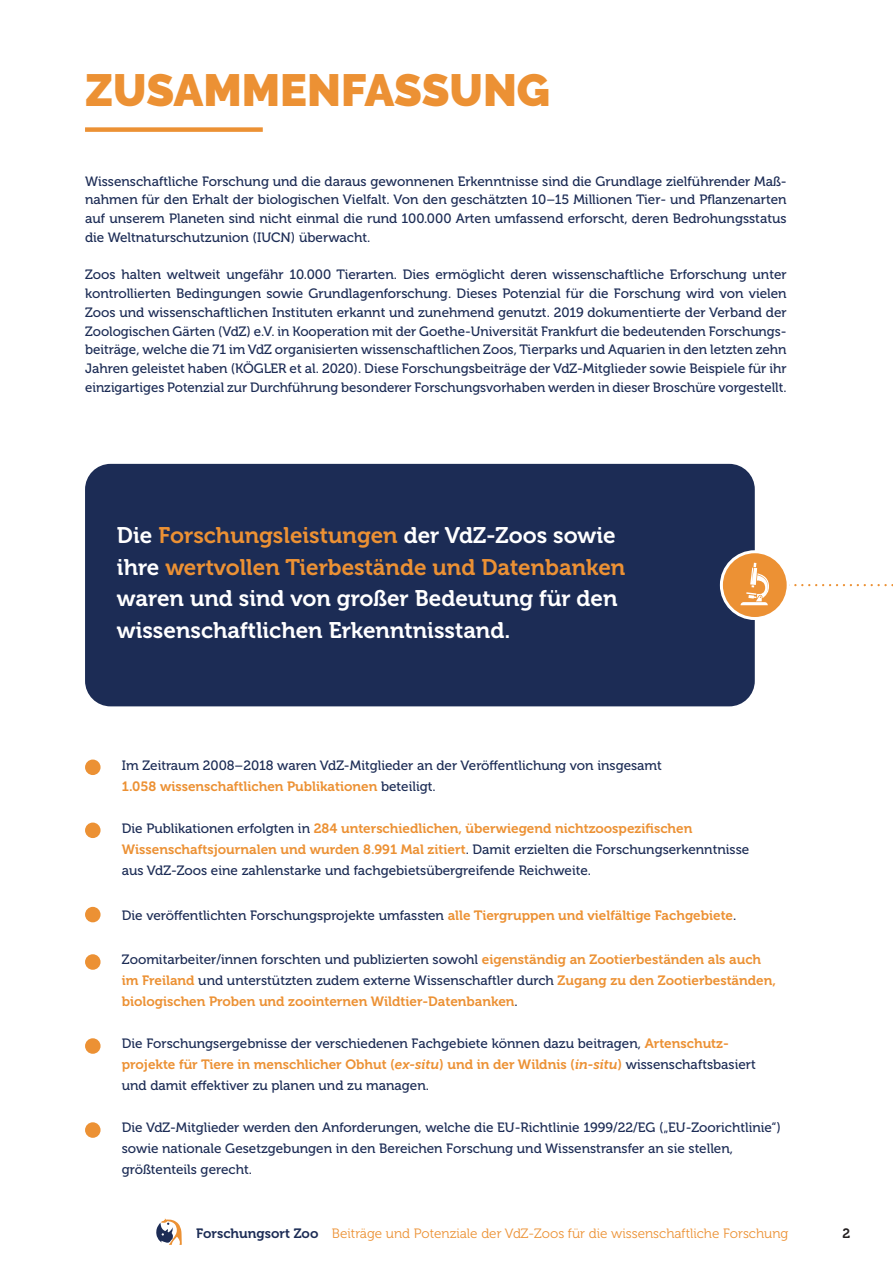
<style>
.page{position:relative;width:893px;height:1263px;background:#fff}
.page>*{position:absolute;margin:0;border:0;box-sizing:border-box;transform-origin:0 0}
.t1{font:900 45px "Raleway";color:#ec9134}
.t2{font:22.5px/31.5px "Museo 700";color:#fff}
.Fliesstext{font:13.5px/18.8px "Museo 500";color:#1c2c55;text-align:justify}
.bulletpoint-text{font:13.5px/21px "Museo 500";color:#1c2c55}
.bulletpoint-text-2{font:13.5px/21px "Museo 700";color:#ec9134}
.t3{font:13.5px "Museo 300";color:#ec9134}
.t4{font:13.5px "Museo 700";color:#231f20}
.s1{color:#ec9134}
.s2{font-family:"Museo 700";color:#ec9134}
.s3{font-family:"Museo 500";color:#1c2c55}
.s4{font-family:"Museo 700";font-style:italic;color:#ec9134}
.s5{font-family:"Museo 700";color:#1c2c55}
</style>
<div class="page">
<svg style="left:156px;top:1218px;width:26px;height:27px"></svg>
<div style="left:85px;top:464px;width:670px;height:242px;background:#1c2c55;border-radius:26px"></div>
<div style="left:85px;top:759px;width:16px;height:16px;background:#ec9134;border-radius:50%"></div>
<div style="left:85px;top:822px;width:16px;height:16px;background:#ec9134;border-radius:50%"></div>
<div style="left:85px;top:907px;width:16px;height:15px;background:#ec9134;border-radius:50%"></div>
<div style="left:85px;top:954px;width:16px;height:16px;background:#ec9134;border-radius:50%"></div>
<div style="left:85px;top:1038px;width:16px;height:16px;background:#ec9134;border-radius:50%"></div>
<div style="left:85px;top:1122px;width:16px;height:16px;background:#ec9134;border-radius:50%"></div>
<div style="left:85px;top:127px;width:178px;height:5px;background:#ec9134"></div>
<svg style="left:721px;top:552px;width:67px;height:66px"></svg>
<div style="left:720px;top:550px;width:70px;height:70px;border:3px solid #fff;border-radius:50%"></div>
<svg style="left:740px;top:563px;width:153px;height:42px"></svg>
<p class="t1" style="left:85px;top:64px;width:467px">ZUSAMMENFASSUNG</p>
<p class="Fliesstext" style="left:85px;top:172px;width:703px">Wissenschaftliche Forschung und die daraus gewonnenen Erkenntnisse sind die Grundlage zielführender Maß&shy;nahmen für den Erhalt der biologischen Vielfalt. Von den geschätzten 10–15 Millionen Tier- und Pflanzenarten auf unserem Planeten sind nicht einmal die rund 100.000 Arten umfassend erforscht, deren Bedrohungsstatus die Weltnaturschutzunion (IUCN) überwacht.</p>
<p class="Fliesstext" style="left:85px;top:266px;width:703px">Zoos halten weltweit ungefähr 10.000 Tierarten. Dies ermöglicht deren wissenschaftliche Erforschung unter kontrollierten Bedingungen sowie Grundlagenforschung. Dieses Potenzial für die Forschung wird von vielen Zoos und wissenschaftlichen Instituten erkannt und zunehmend genutzt. 2019 dokumentierte der Verband der Zoologischen Gärten (VdZ) e.V. in Kooperation mit der Goethe-Universität Frankfurt die bedeutenden Forschungs&shy;beiträge, welche die 71 im VdZ organisierten wissenschaftlichen Zoos, Tierparks und Aquarien in den letzten zehn Jahren geleistet haben (KÖGLER et al. 2020). Diese Forschungsbeiträge der VdZ-Mitglieder sowie Beispiele für ihr einzigartiges Potenzial zur Durchführung besonderer Forschungsvorhaben werden in dieser Broschüre vorgestellt.</p>
<p class="t2" style="left:117px;top:520px;width:510px">Die <span class="s1">Forschungsleistungen</span> der VdZ-Zoos sowie ihre <span class="s1">wertvollen Tierbestände und Datenbanken </span>waren und sind von großer Bedeutung für den wissenschaftlichen Erkenntnisstand.</p>
<p class="bulletpoint-text" style="left:122px;top:755px;width:542px">Im Zeitraum 2008–2018 waren VdZ-Mitglieder an der Veröffentlichung von insgesamt<br><span class="s2">1.058 wissenschaftlichen Publikationen</span> beteiligt.</p>
<p class="bulletpoint-text" style="left:122px;top:818px;width:629px">Die Publikationen erfolgten in <span class="s2">284 unterschiedlichen, überwiegend nichtzoospezifischen<br>Wissenschaftsjournalen und wurden 8.991 Mal zitiert</span>. Damit erzielten die Forschungserkenntnisse aus VdZ-Zoos eine zahlenstarke und fachgebietsübergreifende Reichweite.</p>
<p class="bulletpoint-text" style="left:122px;top:905px;width:616px">Die veröffentlichten Forschungsprojekte umfassten <span class="s2">alle Tiergruppen und vielfältige Fachgebiete</span>.</p>
<p class="bulletpoint-text-2" style="left:122px;top:949px;width:656px"><span class="s3">Zoomitarbeiter/innen forschten und publizierten sowohl</span> eigenständig an Zootierbeständen als auch im Freiland <span class="s3">und unterstützten zudem externe Wissenschaftler durch</span> Zugang zu den Zootierbeständen, biologischen Proben und zoointernen Wildtier-Datenbanken<span class="s3">.</span></p>
<p class="bulletpoint-text" style="left:122px;top:1033px;width:636px">Die Forschungsergebnisse der verschiedenen Fachgebiete können dazu beitragen, <span class="s2">Artenschutz&shy;projekte für Tiere in menschlicher Obhut (</span><span class="s4">ex-situ</span><span class="s2">) und in der Wildnis (</span><span class="s4">in-situ</span><span class="s2">)</span> wissenschaftsbasiert und damit effektiver zu planen und zu managen.</p>
<p class="bulletpoint-text" style="left:122px;top:1117px;width:661px">Die VdZ-Mitglieder werden den Anforderungen, welche die EU-Richtlinie 1999/22/EG („EU-Zoorichtlinie“) sowie nationale Gesetzgebungen in den Bereichen Forschung und Wissenstransfer an sie stellen, größtenteils gerecht.</p>
<p class="t3" style="left:196px;top:1226px;width:594px"><span class="s5">Forschungsort Zoo</span> Beiträge und Potenziale der VdZ-Zoos für die wissenschaftliche Forschung</p>
<p class="t4" style="left:843px;top:1226px;width:9px">2</p>
</div>
